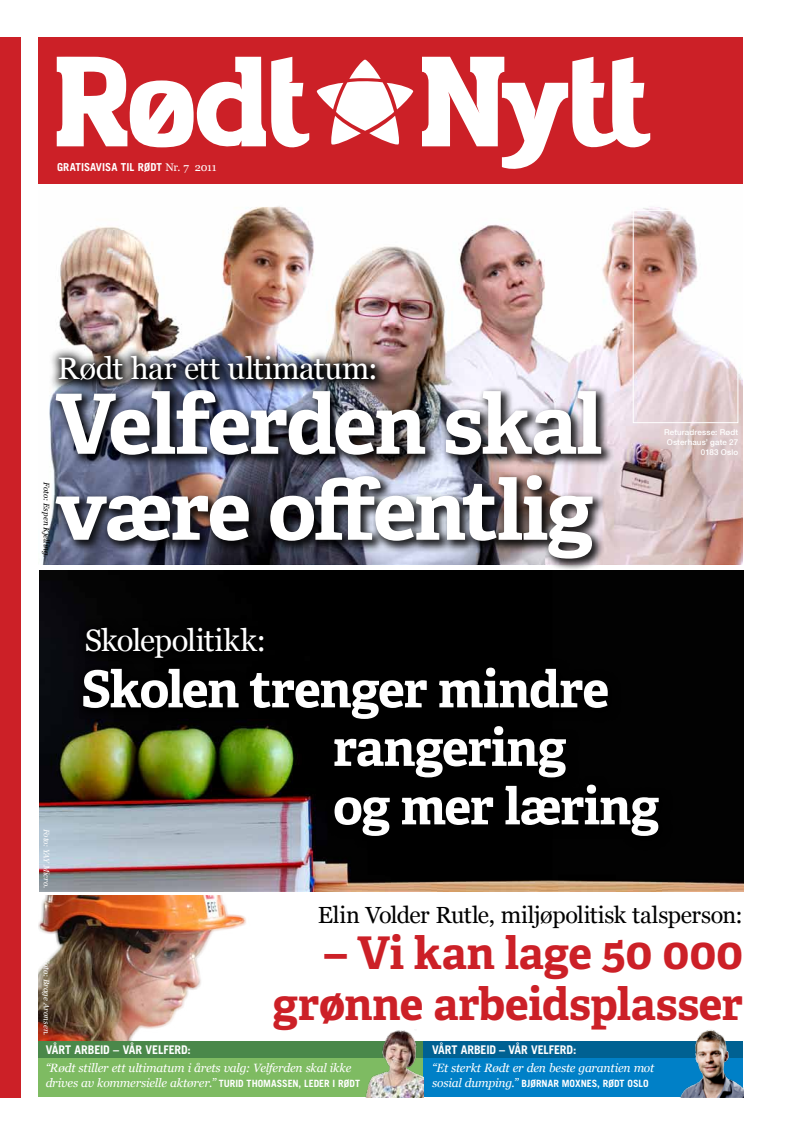
<style>
.page{position:relative;width:794px;height:1134px;background:#fff}
.page>*{position:absolute;margin:0;border:0;box-sizing:border-box;transform-origin:0 0}
.t1{font:700 83px/86px "Adelle Basic";letter-spacing:-.03em;color:#fff}
.t2{font:700 51px/58.5px "Adelle Basic";letter-spacing:-.02em;color:#fff}
.t3{font:700 45px/51px "Adelle Basic";letter-spacing:-.01em;color:#cc2027;text-align:right}
.t4{font:31px "Georgia";letter-spacing:-.015em;color:#fff}
.t5{font:23.3px "Georgia";letter-spacing:-.015em;color:#000}
.t6{font:italic 12px/15px "Georgia";letter-spacing:-.015em;color:#fff}
.t7{font:700 12px "Trade Gothic LT";color:#fff}
.t8{font:700 11px "Trade Gothic LT";letter-spacing:.005em;color:#fff}
.t9{font:700 10px "Trade Gothic LT Std";letter-spacing:.005em;color:#fff}
.t10{font:500 8px/10px "Helvetica Neue";letter-spacing:.015em;color:#fff;text-align:right}
.t11{font:italic 8px "Georgia";letter-spacing:.005em;color:#fff}
.t12{font:italic 8px "Georgia";letter-spacing:.005em;color:#000}
.s1{font-family:"Georgia";font-weight:400}
.s2{font-family:"Trade Gothic LT Std";font-weight:700;font-style:normal;font-size:10px}
.s3{font-family:"Georgia";font-weight:400;font-style:italic;font-size:12px}
</style>
<div class="page">
<div style="left:38px;top:37px;width:705px;height:148px;background:#cc2027"></div>
<svg style="left:316px;top:60px;width:97px;height:85px"></svg>
<svg style="left:57px;top:57px;width:252px;height:91px"></svg>
<svg style="left:422px;top:57px;width:228px;height:112px"></svg>
<img style="left:38px;top:184px;width:705px;height:380px">
<img style="left:38px;top:896px;width:208px;height:145px">
<div style="left:396px;top:1058px;width:347px;height:39px;background:#0080c7"></div>
<div style="left:356px;top:1041px;width:387px;height:17px;background:#006192"></div>
<div style="left:0;top:37px;width:20px;height:1060px;background:#cc2027"></div>
<div style="left:38px;top:1058px;width:385px;height:39px;background:#7ebb62"></div>
<div style="left:38px;top:1041px;width:385px;height:17px;background:#4a884a"></div>
<img style="left:39px;top:571px;width:704px;height:320px">
<div style="left:633px;top:210px;width:105px;height:213px;border:1px solid #fff"></div>
<svg style="left:73px;top:658px;width:600px;height:192px;background:#1f2117"></svg>
<div style="left:51px;top:385px;width:563px;height:186px;background:#000;opacity:.86"></div>
<img style="left:49px;top:345px;width:340px;height:49px">
<div style="left:76px;top:617px;width:201px;height:55px;background:#000"></div>
<img style="left:365px;top:1030px;width:58px;height:67px">
<img style="left:680px;top:1030px;width:63px;height:67px">
<p class="t8" style="left:57px;top:160px;width:161px">GRATISAVISA TIL RØDT <span class="s1">Nr. 7 2011</span></p>
<h3 class="t4" style="left:57px;top:349px;width:322px">Rødt har ett ultimatum:</h3>
<h1 class="t1" style="left:55px;top:382px;width:548px">Velferden skal være offentlig</h1>
<p class="t12" style="left:52px;top:482px;width:77px;rotate:90deg">Foto: Espen Kjelling.</p>
<h3 class="t4" style="left:85px;top:621px;width:183px">Skolepolitikk:</h3>
<p class="t10" style="left:664px;top:427px;width:76px">Returadresse: Rødt<br>Osterhaus’ gate 27<br>0183 Oslo</p>
<p class="t11" style="left:52px;top:829px;width:61px;rotate:90deg">Foto: YAY Micro.</p>
<p class="t11" style="left:52px;top:958px;width:79px;rotate:90deg">Foto: Brage Aronsen.</p>
<h2 class="t2" style="left:333px;top:660px;width:328px;text-indent:-252px">Skolen trenger mindre rangering<br>og mer læring</h2>
<h3 class="t5" style="left:318px;top:901px;width:426px">Elin Volder Rutle, miljøpolitisk talsperson:</h3>
<h3 class="t3" style="left:273px;top:928px;width:472px">– Vi kan lage 50 000 grønne arbeidsplasser</h3>
<p class="t7" style="left:46px;top:1042px;width:147px">VÅRT ARBEID – VÅR VELFERD:</p>
<p class="t6" style="left:46px;top:1061px;width:307px">“Rødt stiller ett ultimatum i årets valg: Velferden skal ikke drives av kommersielle aktører.” <span class="s2">TURID THOMASSEN</span></p>
<p class="t9" style="left:299px;top:1078px;width:12px">, LEDER</p>
<p class="t9" style="left:332px;top:1078px;width:29px">I RØDT</p>
<p class="t7" style="left:432px;top:1042px;width:146px">VÅRT ARBEID – VÅR VELFERD:</p>
<p class="t6" style="left:432px;top:1061px;width:224px">“Et sterkt Rødt er den beste garantien mot</p>
<p class="t9" style="left:432px;top:1078px;width:218px"><span class="s3">sosial dumping.”</span> BJØRNAR MOXNES, RØDT OSLO</p>
</div>
